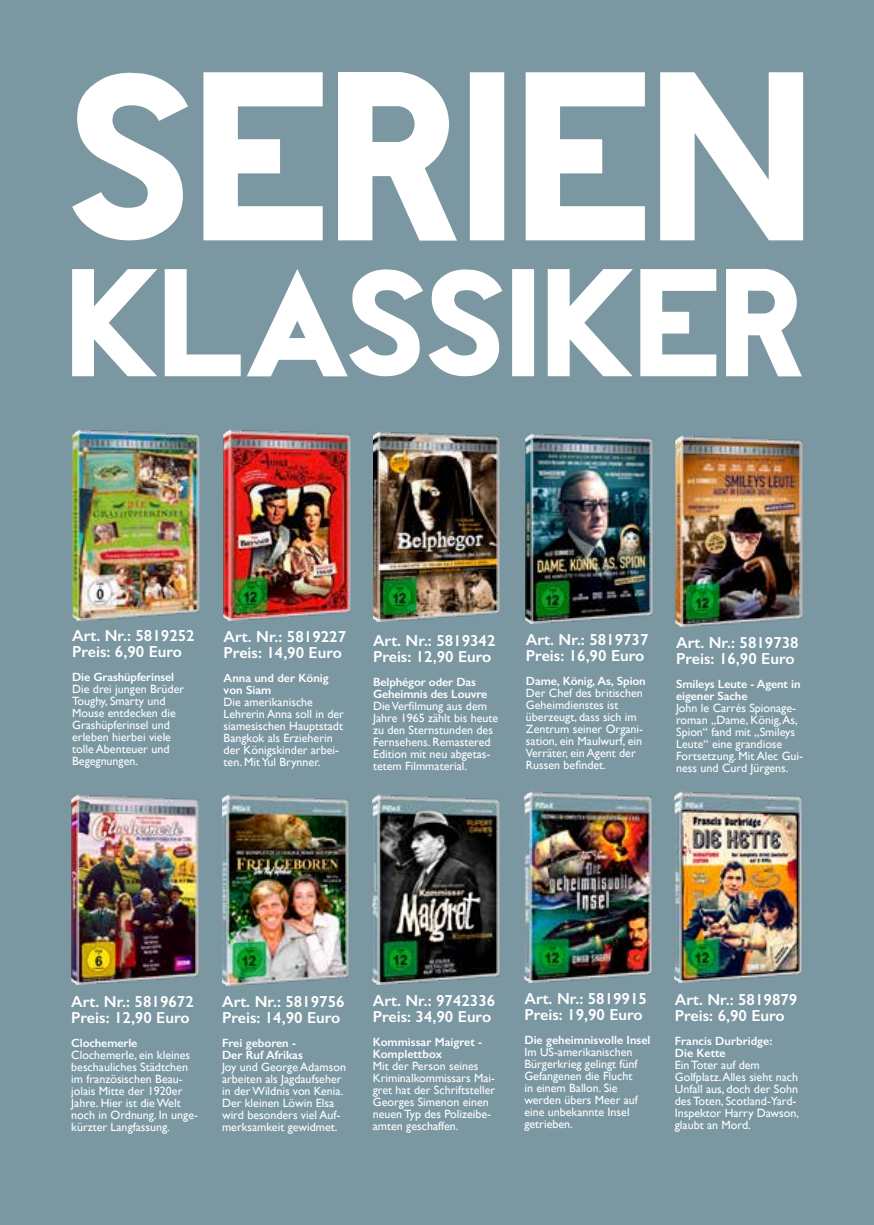
<style>
.page{position:relative;width:874px;height:1225px;background:#fff}
.page>*{position:absolute;margin:0;border:0;box-sizing:border-box;transform-origin:0 0}
.t1{font:600 16px/16px "Gill Sans";color:#fff}
.t2{font:12px/12px "Gill Sans";color:#fff}
.t3{font:600 12px/12px "Gill Sans";letter-spacing:-.01em;color:#fff}
</style>
<div class="page">
<div style="left:0;top:0;width:873px;height:1225px;background:#7a97a2"></div>
<svg style="left:72px;top:72px;width:730px;height:169px;fill:#fff"></svg>
<img style="left:223px;top:430px;width:127px;height:190px">
<svg style="left:72px;top:269px;width:729px;height:107px"></svg>
<img style="left:72px;top:430px;width:127px;height:190px">
<img style="left:525px;top:433px;width:127px;height:191px">
<img style="left:675px;top:436px;width:127px;height:190px">
<img style="left:373px;top:431px;width:126px;height:191px">
<img style="left:222px;top:794px;width:126px;height:191px">
<img style="left:71px;top:794px;width:127px;height:191px">
<img style="left:372px;top:794px;width:127px;height:190px">
<img style="left:524px;top:791px;width:127px;height:191px">
<img style="left:674px;top:791px;width:127px;height:191px">
<h1 class="t1" style="left:72px;top:628px;width:124px">Art. Nr.: 5819252<br>Preis: 6,90 Euro</h1>
<p class="t3" style="left:72px;top:671px;width:103px">Die Grashüpferinsel</p>
<p class="t2" style="left:72px;top:683px;width:114px">Die drei jungen Brüder<br>Toughy, Smarty und<br>Mouse entdecken die<br>Grashüpferinsel und erleben hierbei viele tolle Abenteuer und<br>Begegnungen.</p>
<h1 class="t1" style="left:223px;top:628px;width:124px">Art. Nr.: 5819227<br>Preis: 14,90 Euro</h1>
<p class="t3" style="left:223px;top:671px;width:106px">Anna und der König von Siam</p>
<p class="t2" style="left:223px;top:695px;width:122px">Die amerikanische<br>Lehrerin Anna soll in der siamesischen Hauptstadt<br>Bangkok als Erzieherin der Königskinder arbei&shy;ten. Mit Yul Brynner.</p>
<h1 class="t1" style="left:373px;top:632px;width:124px">Art. Nr.: 5819342<br>Preis: 12,90 Euro</h1>
<p class="t3" style="left:373px;top:675px;width:116px">Belphégor oder Das<br>Geheimnis des Louvre</p>
<p class="t2" style="left:373px;top:699px;width:127px">Die Verfilmung aus dem<br>Jahre 1965 zählt bis heute zu den Sternstunden des<br>Fernsehens. Remastered<br>Edition mit neu abgetas&shy;tetem Filmmaterial.</p>
<h1 class="t1" style="left:525px;top:632px;width:124px">Art. Nr.: 5819737<br>Preis: 16,90 Euro</h1>
<p class="t3" style="left:525px;top:675px;width:121px">Dame, König, As, Spion</p>
<p class="t2" style="left:525px;top:687px;width:119px">Der Chef des britischen<br>Geheimdienstes ist überzeugt, dass sich im<br>Zentrum seiner Organi&shy;sation, ein Maulwurf, ein<br>Verräter, ein Agent der<br>Russen befindet.</p>
<h1 class="t1" style="left:675px;top:634px;width:124px">Art. Nr.: 5819738<br>Preis: 16,90 Euro</h1>
<p class="t3" style="left:675px;top:678px;width:126px">Smileys Leute - Agent in eigener Sache</p>
<p class="t2" style="left:675px;top:702px;width:128px">John le Carrés Spionage&shy;roman „Dame, König, As,<br>Spion“ fand mit „Smileys<br>Leute“ eine grandiose<br>Fortsetzung. Mit Alec Gui&shy;ness und Curd Jürgens.</p>
<h1 class="t1" style="left:71px;top:993px;width:124px">Art. Nr.: 5819672<br>Preis: 12,90 Euro</h1>
<p class="t3" style="left:71px;top:1036px;width:68px">Clochemerle</p>
<p class="t2" style="left:71px;top:1048px;width:128px">Clochemerle, ein kleines beschauliches Städtchen im französischen Beau&shy;jolais Mitte der 1920er<br>Jahre. Hier ist die Welt noch in Ordnung. In unge&shy;kürzter Langfassung.</p>
<h1 class="t1" style="left:222px;top:993px;width:124px">Art. Nr.: 5819756<br>Preis: 14,90 Euro</h1>
<p class="t3" style="left:222px;top:1036px;width:82px">Frei geboren -<br>Der Ruf Afrikas</p>
<p class="t2" style="left:222px;top:1060px;width:125px">Joy und George Adamson arbeiten als Jagdaufseher in der Wildnis von Kenia.<br>Der kleinen Löwin Elsa wird besonders viel Auf&shy;merksamkeit gewidmet.</p>
<h1 class="t1" style="left:372px;top:992px;width:124px">Art. Nr.: 9742336<br>Preis: 34,90 Euro</h1>
<p class="t3" style="left:372px;top:1035px;width:111px">Kommissar Maigret -<br>Komplettbox</p>
<p class="t2" style="left:372px;top:1059px;width:124px">Mit der Person seines<br>Kriminalkommissars Mai&shy;gret hat der Schriftsteller<br>Georges Simenon einen neuen Typ des Polizeibe&shy;amten geschaffen.</p>
<h1 class="t1" style="left:524px;top:990px;width:124px">Art. Nr.: 5819915<br>Preis: 19,90 Euro</h1>
<p class="t3" style="left:524px;top:1033px;width:128px">Die geheimnisvolle Insel</p>
<p class="t2" style="left:524px;top:1045px;width:115px">Im US-amerikanischen<br>Bürgerkrieg gelingt fünf<br>Gefangenen die Flucht in einem Ballon. Sie werden übers Meer auf eine unbekannte Insel getrieben.</p>
<h1 class="t1" style="left:674px;top:991px;width:124px">Art. Nr.: 5819879<br>Preis: 6,90 Euro</h1>
<p class="t3" style="left:674px;top:1035px;width:99px">Francis Durbridge:<br>Die Kette</p>
<p class="t2" style="left:674px;top:1058px;width:126px">Ein Toter auf dem<br>Golfplatz. Alles sieht nach<br>Unfall aus, doch der Sohn des Toten, Scotland-Yard-<br>Inspektor Harry Dawson, glaubt an Mord.</p>
</div>
